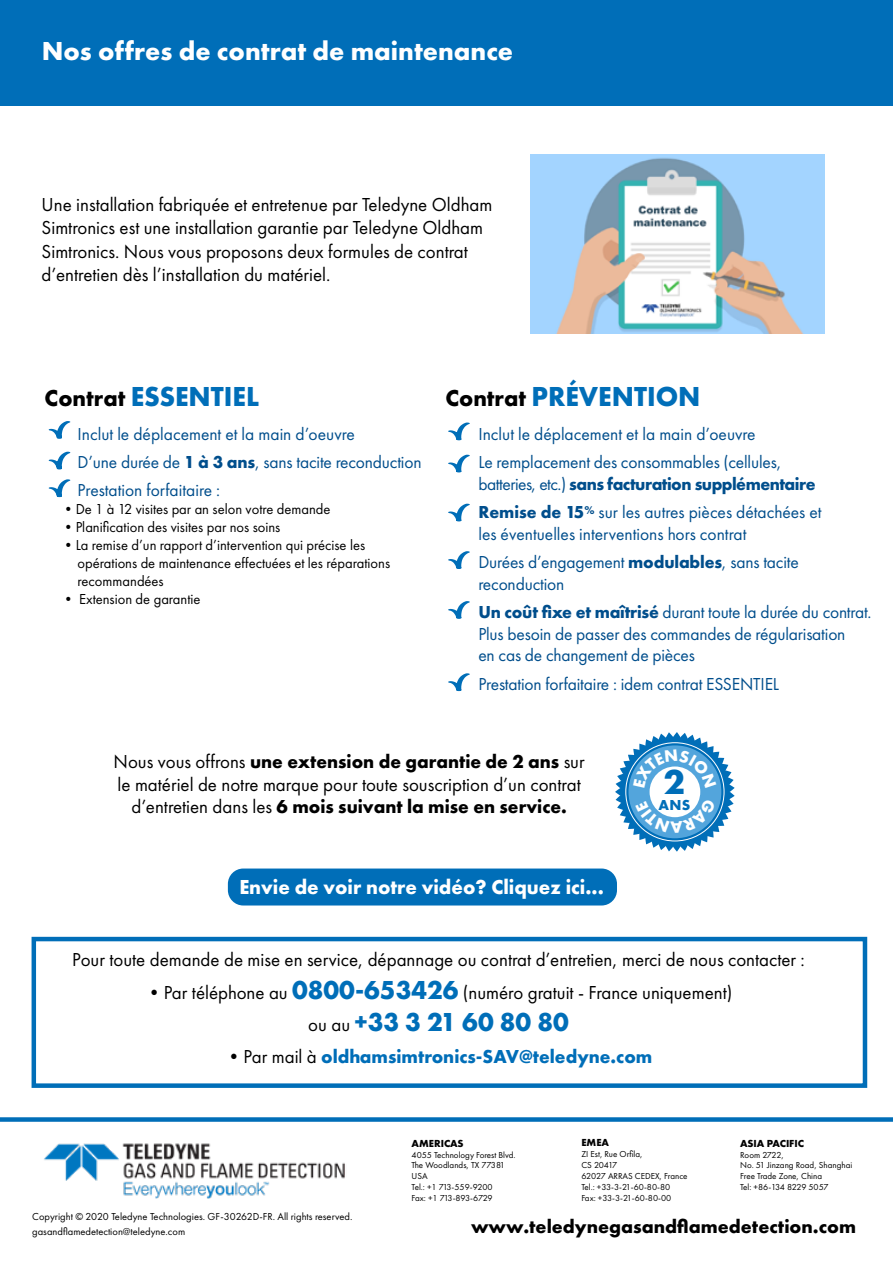
<style>
.page{position:relative;width:893px;height:1263px;background:#fff}
.page>*{position:absolute;margin:0;border:0;box-sizing:border-box;transform-origin:0 0}
.t1{font:700 36px "Futura PT";color:#006eb8}
.t2{font:700 28.5px "Futura PT";color:#006eb8}
.t3{font:700 27px "Futura PT";color:#fff}
.t4{font:700 27px "Futura PT";color:#006eb8}
.t5{font:700 21px "Futura PT";color:#fff}
.t6{font:19.5px/23.4px "Futura PT";color:#000}
.t7{font:700 19.5px "Futura PT";color:#006eb8}
.t8{font:700 19.5px "Futura PT";color:#000}
.t9{font:18px/28.3px "Futura PT";letter-spacing:-.01em;color:#004e8c}
.t10{font:15px/18px "Futura PT";color:#000}
.t11{font:700 15px "Futura PT";color:#006eb8}
.t12{font:700 10.65px "Futura PT";color:#000}
.t13{font:10.5px/15px "Futura PT";color:#000}
.t14{font:9px/10.9px "Futura PT";color:#000}
.s1{font-size:24px;color:#000}
.s2{font-weight:700}
.s3{font-weight:700;font-size:27px;color:#006eb8}
.s4{font-weight:400;font-size:19.5px;color:#000}
.s5{font-weight:400;color:#000}
</style>
<div class="page">
<img style="left:44px;top:1143px;width:301px;height:55px">
<div style="left:0;top:1117px;width:893px;height:5px;background:#006eb8"></div>
<div style="left:0;top:0;width:893px;height:106px;background:#006eb8"></div>
<div style="left:32px;top:937px;width:835px;height:151px;border:4px solid #006eb8"></div>
<img style="left:531px;top:154px;width:293px;height:179px">
<svg style="left:49px;top:421px;width:21px;height:18px"></svg>
<svg style="left:448px;top:423px;width:22px;height:17px"></svg>
<svg style="left:49px;top:452px;width:21px;height:17px"></svg>
<svg style="left:448px;top:455px;width:22px;height:17px"></svg>
<svg style="left:49px;top:479px;width:21px;height:18px"></svg>
<svg style="left:448px;top:504px;width:22px;height:17px"></svg>
<svg style="left:448px;top:601px;width:22px;height:18px"></svg>
<svg style="left:448px;top:673px;width:22px;height:18px"></svg>
<svg style="left:448px;top:551px;width:22px;height:18px"></svg>
<div style="left:228px;top:868px;width:389px;height:37px;background:#006eb8;border-radius:15px"></div>
<svg style="left:615px;top:732px;width:120px;height:120px"></svg>
<h3 class="t3" style="left:42px;top:34px;width:473px">Nos offres de contrat de maintenance</h3>
<p class="t6" style="left:42px;top:193px;width:452px">Une installation fabriquée et entretenue par Teledyne Oldham Simtronics est une installation garantie par Teledyne Oldham Simtronics. Nous vous proposons deux formules de contrat d’entretien dès l’installation du matériel.</p>
<h2 class="t2" style="left:45px;top:378px;width:216px"><span class="s1">Contrat</span> ESSENTIEL</h2>
<p class="t9" style="left:78px;top:420px;width:345px">Inclut le déplacement et la main d’oeuvre<br>D’une durée de <span class="s2">1 à 3 ans</span>, sans tacite reconduction<br>Prestation forfaitaire :</p>
<p class="t10" style="left:61px;top:500px;width:271px">•De 1 à 12 visites par an selon votre demande</p>
<p class="t10" style="left:61px;top:518px;width:221px">•Planification des visites par nos soins</p>
<p class="t10" style="left:78px;top:536px;width:314px;text-indent:-16px">•La remise d’un rapport d’intervention qui précise les opérations de maintenance effectuées et les réparations recommandées</p>
<p class="t10" style="left:61px;top:590px;width:141px">• Extension de garantie</p>
<h2 class="t2" style="left:445px;top:378px;width:257px"><span class="s1">Contrat</span> PRÉVENTION</h2>
<p class="t9" style="left:478px;top:420px;width:305px">Inclut le déplacement et la main d’oeuvre<br>Le remplacement des consommables (cellules,</p>
<p class="t9" style="left:478px;top:470px;width:345px">batteries, etc.) <span class="s2">sans facturation supplémentaire<br>Remise de 15</span><sup>%</sup> sur les autres pièces détachées et</p>
<p class="t9" style="left:478px;top:520px;width:322px">les éventuelles interventions hors contrat<br>Durées d’engagement <span class="s2">modulables</span>, sans tacite</p>
<p class="t9" style="left:478px;top:569px;width:395px">reconduction<br><span class="s2">Un coût fixe et maîtrisé</span> durant toute la durée du contrat.</p>
<p class="t9" style="left:478px;top:623px;width:369px;line-height:21.6px">Plus besoin de passer des commandes de régularisation en cas de changement de pièces</p>
<p class="t9" style="left:478px;top:669px;width:302px">Prestation forfaitaire : idem contrat ESSENTIEL</p>
<p class="t6" style="left:114px;top:750px;width:473px;line-height:22.5px;text-align:center">Nous vous offrons <span class="s2">une extension de garantie de 2 ans</span> sur le matériel de notre marque pour toute souscription d’un contrat d’entretien dans les <span class="s2">6 mois suivant la mise en service.</span></p>
<p class="t5" style="left:239px;top:874px;width:366px">Envie de voir notre vidéo? Cliquez ici...</p>
<h1 class="t1" style="left:664px;top:759px;width:23px">2</h1>
<p class="t11" style="left:658px;top:795px;width:34px">ANS</p>
<p class="t6" style="left:72px;top:948px;width:734px">Pour toute demande de mise en service, dépannage ou contrat d’entretien, merci de nous contacter :</p>
<p class="t6" style="left:145px;top:980px;width:589px">•Par téléphone au <span class="s3">0800-653426</span> (numéro gratuit - France uniquement)</p>
<h3 class="t4" style="left:308px;top:1005px;width:262px"><span class="s4">ou au</span> +33 3 21 60 80 80</h3>
<p class="t7" style="left:225px;top:1043px;width:429px"><span class="s5">•Par mail à</span> oldhamsimtronics-SAV@teledyne.com</p>
<p class="t13" style="left:32px;top:1209px;width:322px">Copyright © 2020 Teledyne Technologies. GF-30262D-FR. All rights reserved. gasandflamedetection@teledyne.com</p>
<p class="t12" style="left:581px;top:1136px;width:29px">EMEA</p>
<p class="t14" style="left:581px;top:1149px;width:108px">ZI Est, Rue Orfila,<br>CS 20417<br>62027 ARRAS CEDEX, France<br>Tel.: +33-3-21-60-80-80<br>Fax: +33-3-21-60-80-00</p>
<p class="t12" style="left:412px;top:1136px;width:54px">AMERICAS</p>
<p class="t14" style="left:412px;top:1149px;width:106px">4055 Technology Forest Blvd.<br>The Woodlands, TX 77381<br>USA<br>Tel.: +1 713-559-9200<br>Fax: +1 713-893-6729</p>
<p class="t12" style="left:740px;top:1136px;width:65px">ASIA PACIFIC</p>
<p class="t14" style="left:740px;top:1149px;width:114px">Room 2722,<br>No. 51 Jinzang Road, Shanghai<br>Free Trade Zone, China<br>Tel: +86-134 8229 5057</p>
<p class="t8" style="left:471px;top:1214px;width:386px">www.teledynegasandflamedetection.com</p>
</div>
